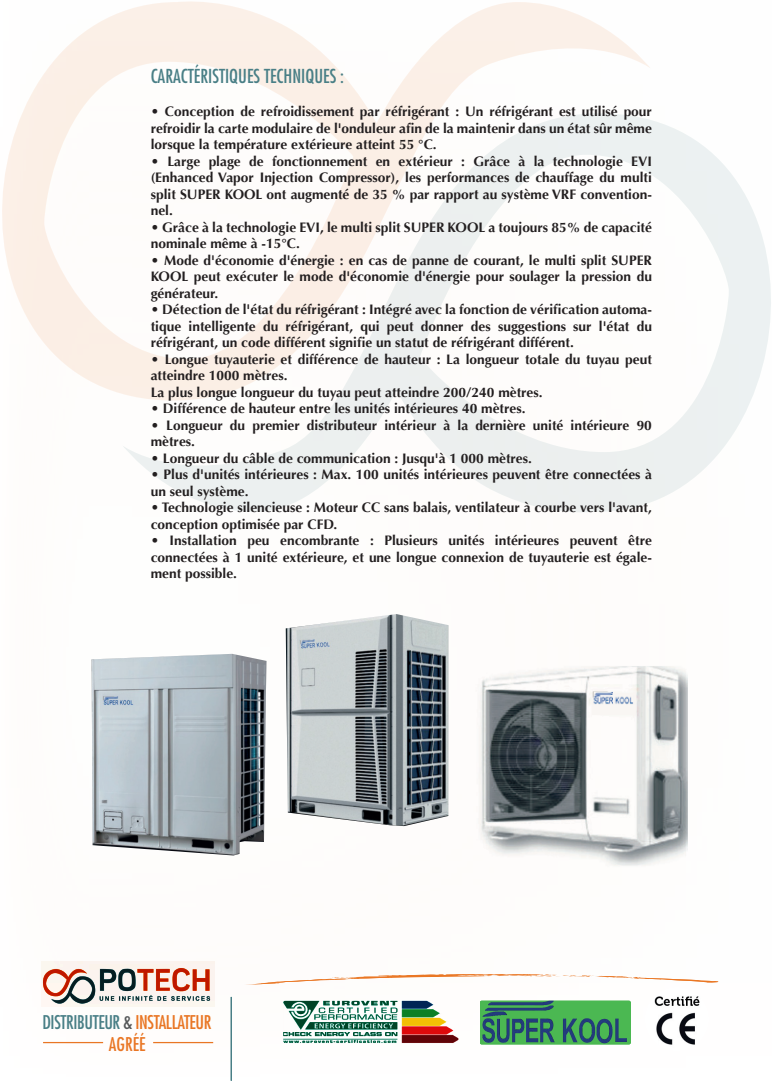
<style>
.page{position:relative;width:773px;height:1081px;background:#fff}
.page>*{position:absolute;margin:0;border:0;box-sizing:border-box;transform-origin:0 0}
.t1{font:condensed 18.75px "Futura";color:#497f86}
.t2{font:condensed 18.5px/22.1px "Futura";letter-spacing:-.02em;color:#e97624;text-align:center}
.t3{font:700 13.75px/16.5px "Optima";color:#231f20;text-align:justify}
.s1{color:#497f86}
.s2{color:#56595a}
</style>
<div class="page">
<img style="left:42px;top:961px;width:172px;height:45px">
<img style="left:283px;top:1000px;width:175px;height:43px">
<img style="left:480px;top:1000px;width:151px;height:44px">
<img style="left:644px;top:987px;width:65px;height:64px;border-radius:32px">
<hr style="left:231px;top:997px;width:1px;height:83px;background:#497f86">
<svg style="left:256px;top:974px;width:463px;height:10px"></svg>
<hr style="left:43px;top:1042px;width:60px;height:1px;background:#e97624">
<hr style="left:153px;top:1042px;width:60px;height:1px;background:#e97624">
<svg style="left:2px;top:1px;width:648px;height:393px"></svg>
<svg style="left:122px;top:113px;width:597px;height:389px"></svg>
<div style="left:203px;top:367px;width:565px;height:378px;background:linear-gradient(to bottom,#f6f6f4,#fffffe)"></div>
<img style="left:465px;top:665px;width:241px;height:201px">
<img style="left:92px;top:614px;width:356px;height:241px">
<div style="left:381px;top:160px;width:391px;height:263px;background:linear-gradient(to right,#f9f8f6,#f8fafa)"></div>
<h1 class="t1" style="left:151px;top:64px;width:195px">CARACTÉRISTIQUES TECHNIQUES :</h1>
<p class="t3" style="left:151px;top:103px;width:502px">• Conception de refroidissement par réfrigérant : Un réfrigérant est utilisé pour refroidir la carte modulaire de l'onduleur afin de la maintenir dans un état sûr même lorsque la température extérieure atteint 55 °C.</p>
<p class="t3" style="left:151px;top:153px;width:502px">• Large plage de fonctionnement en extérieur : Grâce à la technologie EVI (Enhanced Vapor Injection Compressor), les performances de chauffage du multi split SUPER KOOL ont augmenté de 35 % par rapport au système VRF convention&shy;nel.</p>
<p class="t3" style="left:151px;top:219px;width:502px">• Grâce à la technologie EVI, le multi split SUPER KOOL a toujours 85% de capacité nominale même à -15°C.</p>
<p class="t3" style="left:151px;top:252px;width:502px">• Mode d'économie d'énergie : en cas de panne de courant, le multi split SUPER KOOL peut exécuter le mode d'économie d'énergie pour soulager la pression du générateur.</p>
<p class="t3" style="left:151px;top:301px;width:502px">• Détection de l'état du réfrigérant : Intégré avec la fonction de vérification automa&shy;tique intelligente du réfrigérant, qui peut donner des suggestions sur l'état du réfrigérant, un code différent signifie un statut de réfrigérant différent.</p>
<p class="t3" style="left:151px;top:351px;width:502px;text-align:left">• Longue tuyauterie et différence de hauteur : La longueur totale du tuyau peut atteindre 1000 mètres.<br>La plus longue longueur du tuyau peut atteindre 200/240 mètres.</p>
<p class="t3" style="left:151px;top:400px;width:376px">• Différence de hauteur entre les unités intérieures 40 mètres.</p>
<p class="t3" style="left:151px;top:417px;width:502px">• Longueur du premier distributeur intérieur à la dernière unité intérieure 90 mètres.</p>
<p class="t3" style="left:151px;top:450px;width:383px">• Longueur du câble de communication : Jusqu'à 1 000 mètres.</p>
<p class="t3" style="left:151px;top:466px;width:502px">• Plus d'unités intérieures : Max. 100 unités intérieures peuvent être connectées à un seul système.</p>
<p class="t3" style="left:151px;top:499px;width:502px">• Technologie silencieuse : Moteur CC sans balais, ventilateur à courbe vers l'avant, conception optimisée par CFD.</p>
<p class="t3" style="left:151px;top:532px;width:502px">• Installation peu encombrante : Plusieurs unités intérieures peuvent être connectées à 1 unité extérieure, et une longue connexion de tuyauterie est égale&shy;ment possible.</p>
<h2 class="t2" style="left:42px;top:1011px;width:171px"><span class="s1">DISTRIBUTEUR</span> <span class="s2">&amp;</span> INSTALLATEUR<br>AGRÉÉ</h2>
</div>
